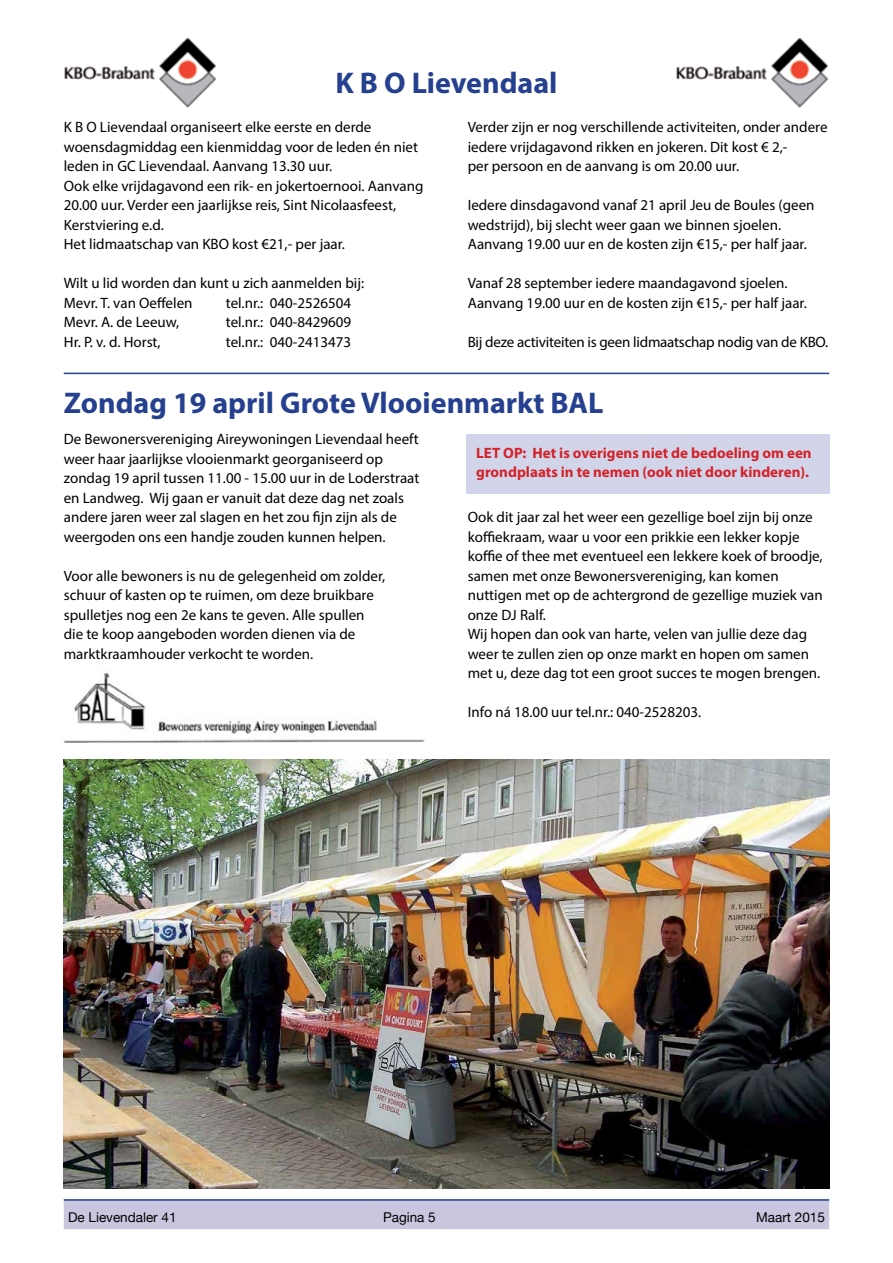
<style>
.page{position:relative;width:893px;height:1263px;background:#fff}
.page>*{position:absolute;margin:0;border:0;box-sizing:border-box;transform-origin:0 0}
.t1{font:700 30px "Myriad Pro";color:#25408f}
.t2{font:15px/19.5px "Myriad Pro";color:#000}
.t3{font:700 15px/19.5px "Myriad Pro";color:#d2232a}
.t4{font:13.5px "Helvetica Neue";color:#000}
</style>
<div class="page">
<div style="left:64px;top:1199px;width:765px;height:30px;background:#c8c7df"></div>
<hr style="left:64px;top:1199px;width:765px;height:2px;background:#25408f">
<div style="left:466px;top:435px;width:363px;height:59px;background:#d2d4e9"></div>
<hr style="left:64px;top:373px;width:765px;height:1px;background:#25408f">
<img style="left:676px;top:37px;width:153px;height:71px">
<img style="left:64px;top:37px;width:153px;height:71px">
<img style="left:63px;top:672px;width:362px;height:70px">
<img style="left:64px;top:759px;width:765px;height:429px">
<h1 class="t1" style="left:335px;top:63px;width:224px">K B O Lievendaal</h1>
<p class="t2" style="left:64px;top:117px;width:361px">K B O Lievendaal organiseert elke eerste en derde woensdagmiddag een kienmiddag voor de leden én niet leden in GC Lievendaal. Aanvang 13.30 uur.<br>Ook elke vrijdagavond een rik- en jokertoernooi. Aanvang 20.00 uur. Verder een jaarlijkse reis, Sint Nicolaasfeest, Kerstviering e.d.<br>Het lidmaatschap van KBO kost €21,- per jaar.</p>
<p class="t2" style="left:64px;top:273px;width:302px">Wilt u lid worden dan kunt u zich aanmelden bij:<br>Mevr. T. van Oeffelen</p>
<p class="t2" style="left:468px;top:117px;width:361px">Verder zijn er nog verschillende activiteiten, onder andere iedere vrijdagavond rikken en jokeren. Dit kost € 2,-<br>per persoon en de aanvang is om 20.00 uur.</p>
<p class="t2" style="left:468px;top:195px;width:348px">Iedere dinsdagavond vanaf 21 april Jeu de Boules (geen wedstrijd), bij slecht weer gaan we binnen sjoelen.<br>Aanvang 19.00 uur en de kosten zijn €15,- per half jaar.</p>
<p class="t2" style="left:468px;top:273px;width:340px">Vanaf 28 september iedere maandagavond sjoelen.<br>Aanvang 19.00 uur en de kosten zijn €15,- per half jaar.</p>
<p class="t2" style="left:468px;top:331px;width:362px">Bij deze activiteiten is geen lidmaatschap nodig van de KBO.</p>
<p class="t2" style="left:226px;top:292px;width:127px">tel.nr.: 040-2526504</p>
<p class="t2" style="left:64px;top:312px;width:117px">Mevr. A. de Leeuw,</p>
<p class="t2" style="left:226px;top:312px;width:127px">tel.nr.: 040-8429609</p>
<p class="t2" style="left:64px;top:331px;width:98px">Hr. P. v. d. Horst,</p>
<p class="t2" style="left:226px;top:331px;width:127px">tel.nr.: 040-2413473</p>
<h1 class="t1" style="left:64px;top:384px;width:541px">Zondag 19 april Grote Vlooienmarkt BAL</h1>
<p class="t3" style="left:476px;top:442px;width:337px">LET OP: Het is overigens niet de bedoeling om een grondplaats in te nemen (ook niet door kinderen).</p>
<p class="t2" style="left:468px;top:507px;width:357px">Ook dit jaar zal het weer een gezellige boel zijn bij onze koffiekraam, waar u voor een prikkie een lekker kopje koffie of thee met eventueel een lekkere koek of broodje, samen met onze Bewonersvereniging, kan komen nuttigen met op de achtergrond de gezellige muziek van onze DJ Ralf.<br>Wij hopen dan ook van harte, velen van jullie deze dag weer te zullen zien op onze markt en hopen om samen met u, deze dag tot een groot succes te mogen brengen.</p>
<p class="t2" style="left:468px;top:702px;width:235px">Info ná 18.00 uur tel.nr.: 040-2528203.</p>
<p class="t2" style="left:64px;top:429px;width:357px">De Bewonersvereniging Aireywoningen Lievendaal heeft weer haar jaarlijkse vlooienmarkt georganiseerd op zondag 19 april tussen 11.00 - 15.00 uur in de Loderstraat en Landweg. Wij gaan er vanuit dat deze dag net zoals andere jaren weer zal slagen en het zou fijn zijn als de weergoden ons een handje zouden kunnen helpen.</p>
<p class="t2" style="left:64px;top:565px;width:323px">Voor alle bewoners is nu de gelegenheid om zolder, schuur of kasten op te ruimen, om deze bruikbare spulletjes nog een 2e kans te geven. Alle spullen die te koop aangeboden worden dienen via de marktkraamhouder verkocht te worden.</p>
<p class="t4" style="left:68px;top:1207px;width:110px">De Lievendaler 41</p>
<p class="t4" style="left:383px;top:1207px;width:54px">Pagina 5</p>
<p class="t4" style="left:756px;top:1207px;width:70px">Maart 2015</p>
</div>
